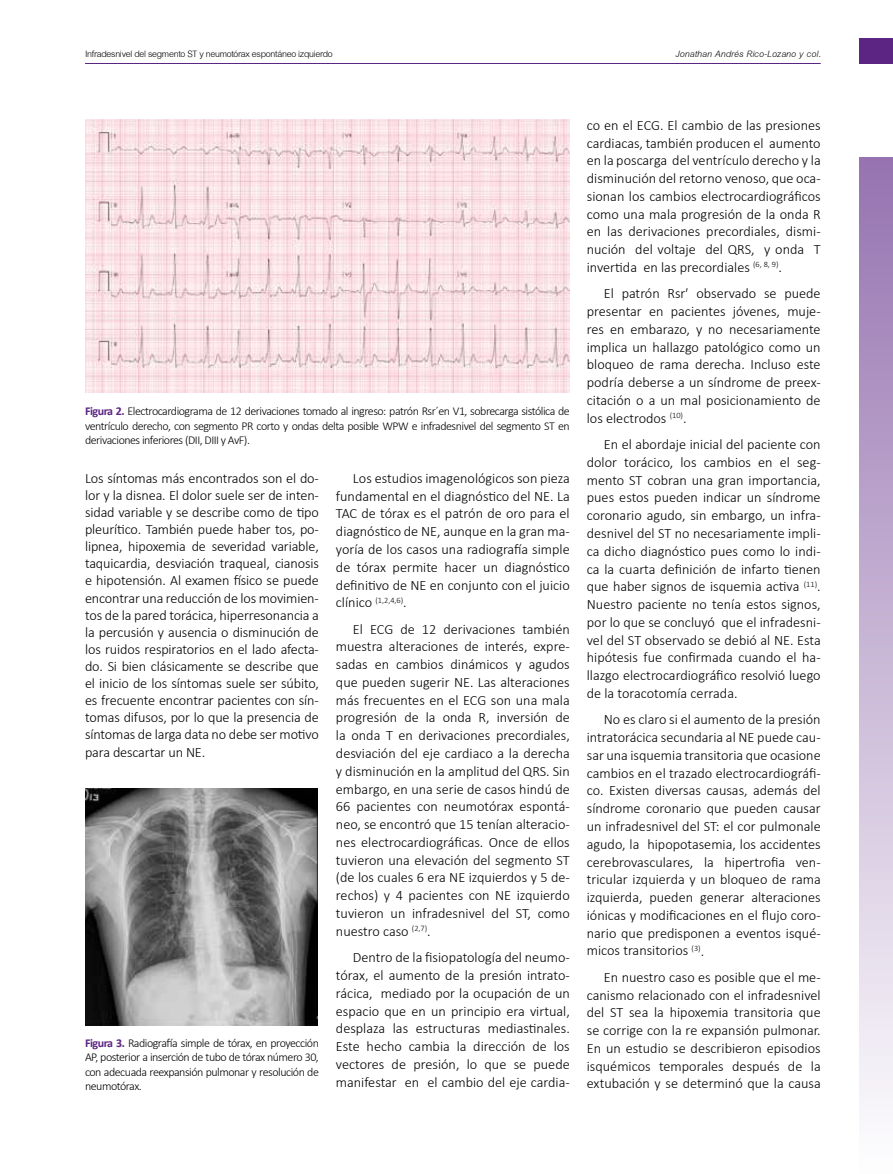
<style>
.page{position:relative;width:893px;height:1174px;background:#fff}
.page>*{position:absolute;margin:0;border:0;box-sizing:border-box;transform-origin:0 0}
.t1{font:300 14.25px/17.7px "Calibri";color:#000;text-align:justify}
.t2{font:13.5px "Cordia UPC";letter-spacing:-.02em;color:#000}
.t3{font:italic 13.5px "Cordia UPC";color:#000}
.t4{font:300 12px/14.4px "Calibri";letter-spacing:-.04em;color:#000;text-align:justify}
.t5{font:300 8.25px "Calibri";color:#000}
.s1{font-weight:700;color:#5c2483}
.s2{font-size:14.25px}
</style>
<div class="page">
<div style="left:859px;top:157px;width:34px;height:1017px;background:linear-gradient(to bottom,#9673b0,#fefdfe)"></div>
<div style="left:859px;top:38px;width:34px;height:26px;background:#5c2483"></div>
<hr style="left:85px;top:63px;width:736px;height:1px;background:#5c2483">
<img style="left:85px;top:119px;width:485px;height:273px">
<img style="left:85px;top:788px;width:233px;height:237px">
<p class="t2" style="left:85px;top:45px;width:249px">Infradesnivel del segmento ST y neumotórax espontáneo izquierdo</p>
<p class="t3" style="left:675px;top:45px;width:147px">Jonathan Andrés Rico-Lozano y col.</p>
<p class="t4" style="left:85px;top:404px;width:486px"><span class="s1">Figura 2.</span> Electrocardiograma de 12 derivaciones tomado al ingreso: patrón Rsr´en V1, sobrecarga sistólica de ventrículo derecho, con segmento PR corto y ondas delta posible WPW e infradesnivel del segmento ST en derivaciones inferiores (DII, DIII y AvF).</p>
<p class="t1" style="left:85px;top:469px;width:235px;line-height:17.1px">Los síntomas más encontrados son el do&shy;lor y la disnea. El dolor suele ser de inten&shy;sidad variable y se describe como de tipo pleurítico. También puede haber tos, po&shy;lipnea, hipoxemia de severidad variable, taquicardia, desviación traqueal, cianosis e hipotensión. Al examen físico se puede encontrar una reducción de los movimien&shy;tos de la pared torácica, hiperresonancia a la percusión y ausencia o disminución de los ruidos respiratorios en el lado afecta&shy;do. Si bien clásicamente se describe que el inicio de los síntomas suele ser súbito, es frecuente encontrar pacientes con sín&shy;tomas difusos, por lo que la presencia de síntomas de larga data no debe ser motivo para descartar un NE.</p>
<p class="t1" style="left:336px;top:469px;width:235px;text-indent:17px">Los estudios imagenológicos son pieza fundamental en el diagnóstico del NE. La TAC de tórax es el patrón de oro para el diagnóstico de NE, aunque en la gran ma&shy;yoría de los casos una radiografía simple de tórax permite hacer un diagnóstico definitivo de NE en conjunto con el juicio</p>
<p class="t5" style="left:336px;top:594px;width:72px"><span class="s2">clínico</span> (1,2,4,6)<span class="s2">.</span></p>
<p class="t1" style="left:336px;top:620px;width:235px;text-indent:17px">El ECG de 12 derivaciones también muestra alteraciones de interés, expre&shy;sadas en cambios dinámicos y agudos que pueden sugerir NE. Las alteraciones más frecuentes en el ECG son una mala progresión de la onda R, inversión de la onda T en derivaciones precordiales, desviación del eje cardiaco a la derecha y disminución en la amplitud del QRS. Sin embargo, en una serie de casos hindú de 66 pacientes con neumotórax espontá&shy;neo, se encontró que 15 tenían alteracio&shy;nes electrocardiográficas. Once de ellos tuvieron una elevación del segmento ST (de los cuales 6 era NE izquierdos y 5 de&shy;rechos) y 4 pacientes con NE izquierdo tuvieron un infradesnivel del ST, como nuestro caso <sup>(2,7)</sup>.</p>
<p class="t1" style="left:336px;top:948px;width:235px;text-indent:17px">Dentro de la fisiopatología del neumo&shy;tórax, el aumento de la presión intrato&shy;rácica, mediado por la ocupación de un espacio que en un principio era virtual, desplaza las estructuras mediastinales.<br>Este hecho cambia la dirección de los vectores de presión, lo que se puede manifestar en el cambio del eje cardia-</p>
<p class="t4" style="left:85px;top:1035px;width:235px"><span class="s1">Figura 3.</span> Radiografía simple de tórax, en proyección AP, posterior a inserción de tubo de tórax número 30, con adecuada reexpansión pulmonar y resolución de neumotórax.</p>
<p class="t1" style="left:587px;top:116px;width:235px">co en el ECG. El cambio de las presiones cardiacas, también producen el aumento en la poscarga del ventrículo derecho y la disminución del retorno venoso, que oca&shy;sionan los cambios electrocardiográficos como una mala progresión de la onda R en las derivaciones precordiales, dismi&shy;nución del voltaje del QRS, y onda T invertida en las precordiales <sup>(6,</sup> <sup>8,</sup> <sup>9)</sup>.</p>
<p class="t1" style="left:587px;top:285px;width:235px;text-indent:17px">El patrón Rsr′ observado se puede presentar en pacientes jóvenes, muje&shy;res en embarazo, y no necesariamente implica un hallazgo patológico como un bloqueo de rama derecha. Incluso este podría deberse a un síndrome de preex&shy;citación o a un mal posicionamiento de los electrodos <sup>(10)</sup>.</p>
<p class="t1" style="left:587px;top:435px;width:235px;text-indent:17px">En el abordaje inicial del paciente con dolor torácico, los cambios en el seg&shy;mento ST cobran una gran importancia, pues estos pueden indicar un síndrome coronario agudo, sin embargo, un infra&shy;desnivel del ST no necesariamente impli&shy;ca dicho diagnóstico pues como lo indi&shy;ca la cuarta definición de infarto tienen que haber signos de isquemia activa <sup>(11)</sup>.<br>Nuestro paciente no tenía estos signos, por lo que se concluyó que el infradesni&shy;vel del ST observado se debió al NE. Esta hipótesis fue confirmada cuando el ha&shy;llazgo electrocardiográfico resolvió luego de la toracotomía cerrada.</p>
<p class="t1" style="left:587px;top:710px;width:235px;text-indent:17px">No es claro si el aumento de la presión intratorácica secundaria al NE puede cau&shy;sar una isquemia transitoria que ocasione cambios en el trazado electrocardiográfi&shy;co. Existen diversas causas, además del síndrome coronario que pueden causar un infradesnivel del ST: el cor pulmonale agudo, la hipopotasemia, los accidentes cerebrovasculares, la hipertrofia ven&shy;tricular izquierda y un bloqueo de rama izquierda, pueden generar alteraciones iónicas y modificaciones en el flujo coro&shy;nario que predisponen a eventos isqué&shy;micos transitorios <sup>(3)</sup>.</p>
<p class="t1" style="left:587px;top:968px;width:235px;text-indent:17px">En nuestro caso es posible que el me&shy;canismo relacionado con el infradesnivel del ST sea la hipoxemia transitoria que se corrige con la re expansión pulmonar.<br>En un estudio se describieron episodios isquémicos temporales después de la extubación y se determinó que la causa</p>
</div>
